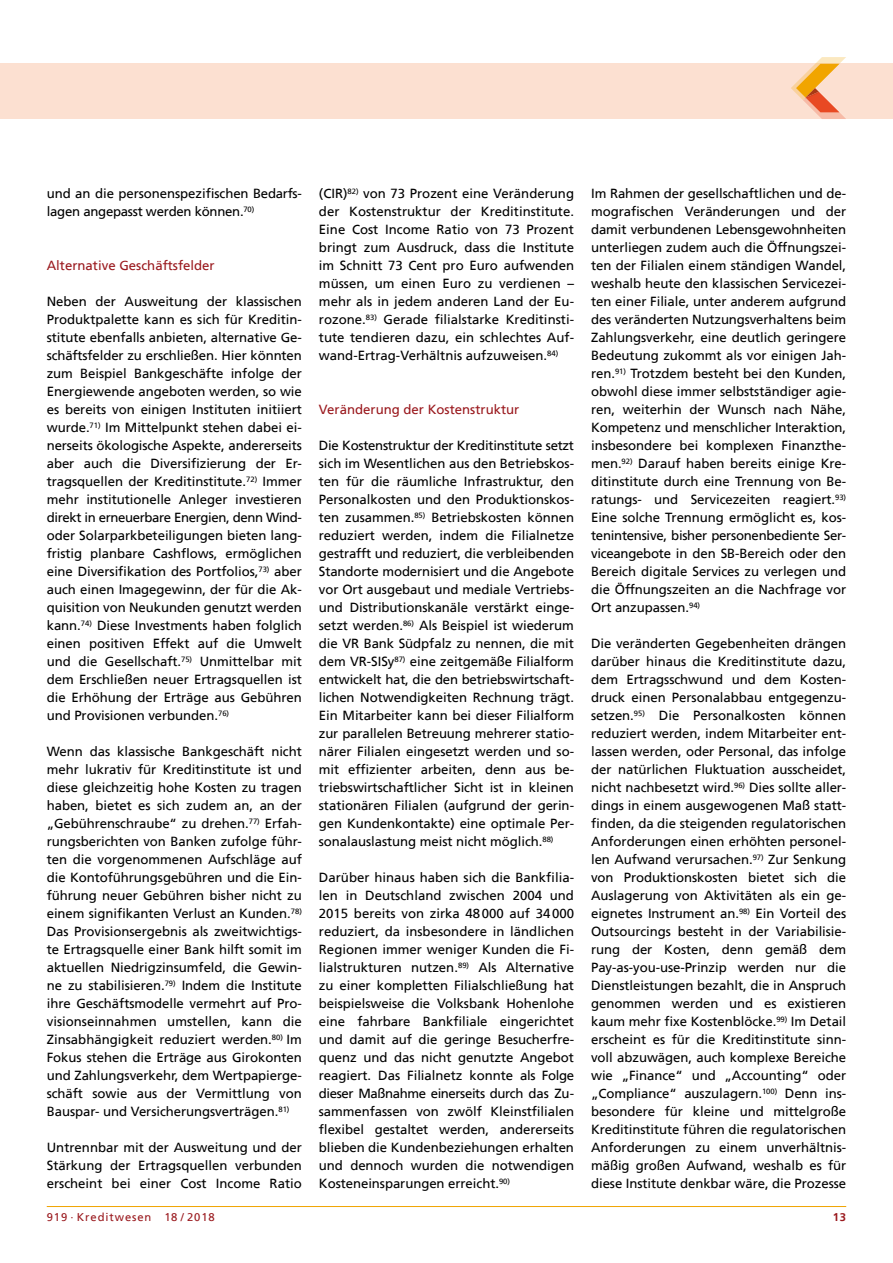
<style>
.page{position:relative;width:893px;height:1263px;background:#fff}
.page>*{position:absolute;margin:0;border:0;box-sizing:border-box;transform-origin:0 0}
.t1{font:13.2px/18px "Frutiger";letter-spacing:-.005em;color:#000;text-align:justify}
.t2{font:13.2px "Frutiger";color:#9a191e}
.t3{font:11.25px "Frutiger";letter-spacing:.08em;color:#9a191e}
.t4{font:700 11.25px "Frutiger";color:#9a191e}
</style>
<div class="page">
<hr style="left:47px;top:1206px;width:799px;height:1px;background:#f0a400">
<div style="left:0;top:64px;width:893px;height:55px;background:#fce0d1"></div>
<svg style="left:791px;top:57px;width:55px;height:62px"></svg>
<p class="t1" style="left:47px;top:185px;width:257px">und an die personenspezifischen Bedarfs&shy;lagen angepasst werden können.<sup>70)</sup></p>
<p class="t2" style="left:47px;top:259px;width:169px">Alternative Geschäftsfelder</p>
<p class="t1" style="left:47px;top:293px;width:257px">Neben der Ausweitung der klassischen Produktpalette kann es sich für Kreditin&shy;stitute ebenfalls anbieten, alternative Ge&shy;schäftsfelder zu erschließen. Hier könnten zum Beispiel Bankgeschäfte infolge der Energiewende angeboten werden, so wie es bereits von einigen Instituten initiiert wurde.<sup>71)</sup> Im Mittelpunkt stehen dabei ei&shy;nerseits ökologische Aspekte, andererseits aber auch die Diversifizierung der Er&shy;tragsquellen der Kreditinstitute.<sup>72)</sup> Immer mehr institutionelle Anleger investieren direkt in erneuerbare Energien, denn Wind&shy;oder Solarparkbeteiligungen bieten lang&shy;fristig planbare Cashflows, ermöglichen eine Diversifikation des Portfolios,<sup>73)</sup> aber auch einen Imagegewinn, der für die Ak&shy;quisition von Neukunden genutzt werden kann.<sup>74)</sup> Diese Investments haben folglich einen positiven Effekt auf die Umwelt und die Gesellschaft.<sup>75)</sup> Unmittelbar mit dem Erschließen neuer Ertragsquellen ist die Erhöhung der Erträge aus Gebühren und Provisionen verbunden.<sup>76)</sup></p>
<p class="t1" style="left:47px;top:743px;width:257px">Wenn das klassische Bankgeschäft nicht mehr lukrativ für Kreditinstitute ist und diese gleichzeitig hohe Kosten zu tragen haben, bietet es sich zudem an, an der „Gebührenschraube“ zu drehen.<sup>77)</sup> Erfah&shy;rungsberichten von Banken zufolge führ&shy;ten die vorgenommenen Aufschläge auf die Kontoführungsgebühren und die Ein&shy;führung neuer Gebühren bisher nicht zu einem signifikanten Verlust an Kunden.<sup>78)<br></sup>Das Provisionsergebnis als zweitwichtigs&shy;te Ertragsquelle einer Bank hilft somit im aktuellen Niedrigzinsumfeld, die Gewin&shy;ne zu stabilisieren.<sup>79)</sup> Indem die Institute ihre Geschäftsmodelle vermehrt auf Pro&shy;visionseinnahmen umstellen, kann die Zinsabhängigkeit reduziert werden.<sup>80)</sup> Im Fokus stehen die Erträge aus Girokonten und Zahlungsverkehr, dem Wertpapierge&shy;schäft sowie aus der Vermittlung von Bauspar- und Versicherungsverträgen.<sup>81)</sup></p>
<p class="t1" style="left:47px;top:1139px;width:257px">Untrennbar mit der Ausweitung und der Stärkung der Ertragsquellen verbunden erscheint bei einer Cost Income Ratio</p>
<p class="t1" style="left:319px;top:185px;width:257px">(CIR)<sup>82)</sup> von 73 Prozent eine Veränderung der Kostenstruktur der Kreditinstitute.<br>Eine Cost Income Ratio von 73 Prozent bringt zum Ausdruck, dass die Institute im Schnitt 73 Cent pro Euro aufwenden müssen, um einen Euro zu verdienen – mehr als in jedem anderen Land der Eu&shy;rozone.<sup>83)</sup> Gerade filialstarke Kreditinsti&shy;tute tendieren dazu, ein schlechtes Auf&shy;wand-Ertrag-Verhältnis aufzuweisen.<sup>84)</sup></p>
<p class="t2" style="left:319px;top:403px;width:202px">Veränderung der Kostenstruktur</p>
<p class="t1" style="left:319px;top:437px;width:257px">Die Kostenstruktur der Kreditinstitute setzt sich im Wesentlichen aus den Betriebskos&shy;ten für die räumliche Infrastruktur, den Personalkosten und den Produktionskos&shy;ten zusammen.<sup>85)</sup> Betriebskosten können reduziert werden, indem die Filialnetze gestrafft und reduziert, die verbleibenden Standorte modernisiert und die Angebote vor Ort ausgebaut und mediale Vertriebs&shy;und Distributionskanäle verstärkt einge&shy;setzt werden.<sup>86)</sup> Als Beispiel ist wiederum die VR Bank Südpfalz zu nennen, die mit dem VR-SISy<sup>87)</sup> eine zeitgemäße Filialform entwickelt hat, die den betriebswirtschaft&shy;lichen Notwendigkeiten Rechnung trägt.<br>Ein Mitarbeiter kann bei dieser Filialform zur parallelen Betreuung mehrerer statio&shy;närer Filialen eingesetzt werden und so&shy;mit effizienter arbeiten, denn aus be&shy;triebswirtschaftlicher Sicht ist in kleinen stationären Filialen (aufgrund der gerin&shy;gen Kundenkontakte) eine optimale Per&shy;sonalauslastung meist nicht möglich.<sup>88)</sup></p>
<p class="t1" style="left:319px;top:869px;width:257px">Darüber hinaus haben sich die Bankfilia&shy;len in Deutschland zwischen 2004 und 2015 bereits von zirka 48000 auf 34000 reduziert, da insbesondere in ländlichen Regionen immer weniger Kunden die Fi&shy;lialstrukturen nutzen.<sup>89)</sup> Als Alternative zu einer kompletten Filialschließung hat beispielsweise die Volksbank Hohenlohe eine fahrbare Bankfiliale eingerichtet und damit auf die geringe Besucherfre&shy;quenz und das nicht genutzte Angebot reagiert. Das Filialnetz konnte als Folge dieser Maßnahme einerseits durch das Zu&shy;sammenfassen von zwölf Kleinstfilialen flexibel gestaltet werden, andererseits blieben die Kundenbeziehungen erhalten und dennoch wurden die notwendigen Kosteneinsparungen erreicht.<sup>90)</sup></p>
<p class="t1" style="left:591px;top:185px;width:257px">Im Rahmen der gesellschaftlichen und de&shy;mografischen Veränderungen und der damit verbundenen Lebensgewohnheiten unterliegen zudem auch die Öffnungszei&shy;ten der Filialen einem ständigen Wandel, weshalb heute den klassischen Servicezei&shy;ten einer Filiale, unter anderem aufgrund des veränderten Nutzungsverhaltens beim Zahlungsverkehr, eine deutlich geringere Bedeutung zukommt als vor einigen Jah&shy;ren.<sup>91)</sup> Trotzdem besteht bei den Kunden, obwohl diese immer selbstständiger agie&shy;ren, weiterhin der Wunsch nach Nähe, Kompetenz und menschlicher Interaktion, insbesondere bei komplexen Finanzthe&shy;men.<sup>92)</sup> Darauf haben bereits einige Kre&shy;ditinstitute durch eine Trennung von Be&shy;ratungs- und Servicezeiten reagiert.<sup>93)<br></sup>Eine solche Trennung ermöglicht es, kos&shy;tenintensive, bisher personenbediente Ser&shy;viceangebote in den SB-Bereich oder den Bereich digitale Services zu verlegen und die Öffnungszeiten an die Nachfrage vor Ort anzupassen.<sup>94)</sup></p>
<p class="t1" style="left:591px;top:635px;width:257px">Die veränderten Gegebenheiten drängen darüber hinaus die Kreditinstitute dazu, dem Ertragsschwund und dem Kosten&shy;druck einen Personalabbau entgegenzu&shy;setzen.<sup>95)</sup> Die Personalkosten können reduziert werden, indem Mitarbeiter ent&shy;lassen werden, oder Personal, das infolge der natürlichen Fluktuation ausscheidet, nicht nachbesetzt wird.<sup>96)</sup> Dies sollte aller&shy;dings in einem ausgewogenen Maß statt&shy;finden, da die steigenden regulatorischen Anforderungen einen erhöhten personel&shy;len Aufwand verursachen.<sup>97)</sup> Zur Senkung von Produktionskosten bietet sich die Auslagerung von Aktivitäten als ein ge&shy;eignetes Instrument an.<sup>98)</sup> Ein Vorteil des Outsourcings besteht in der Variabilisie&shy;rung der Kosten, denn gemäß dem Pay-as-you-use-Prinzip werden nur die Dienstleistungen bezahlt, die in Anspruch genommen werden und es existieren kaum mehr fixe Kostenblöcke.<sup>99)</sup> Im Detail erscheint es für die Kreditinstitute sinn&shy;voll abzuwägen, auch komplexe Bereiche wie „Finance“ und „Accounting“ oder „Compliance“ auszulagern.<sup>100)</sup> Denn ins&shy;besondere für kleine und mittelgroße Kreditinstitute führen die regulatorischen Anforderungen zu einem unverhältnis&shy;mäßig großen Aufwand, weshalb es für diese Institute denkbar wäre, die Prozesse</p>
<p class="t3" style="left:47px;top:1211px;width:170px">919 · Kreditwesen 18 / 2018</p>
<p class="t4" style="left:833px;top:1211px;width:15px">13</p>
</div>
